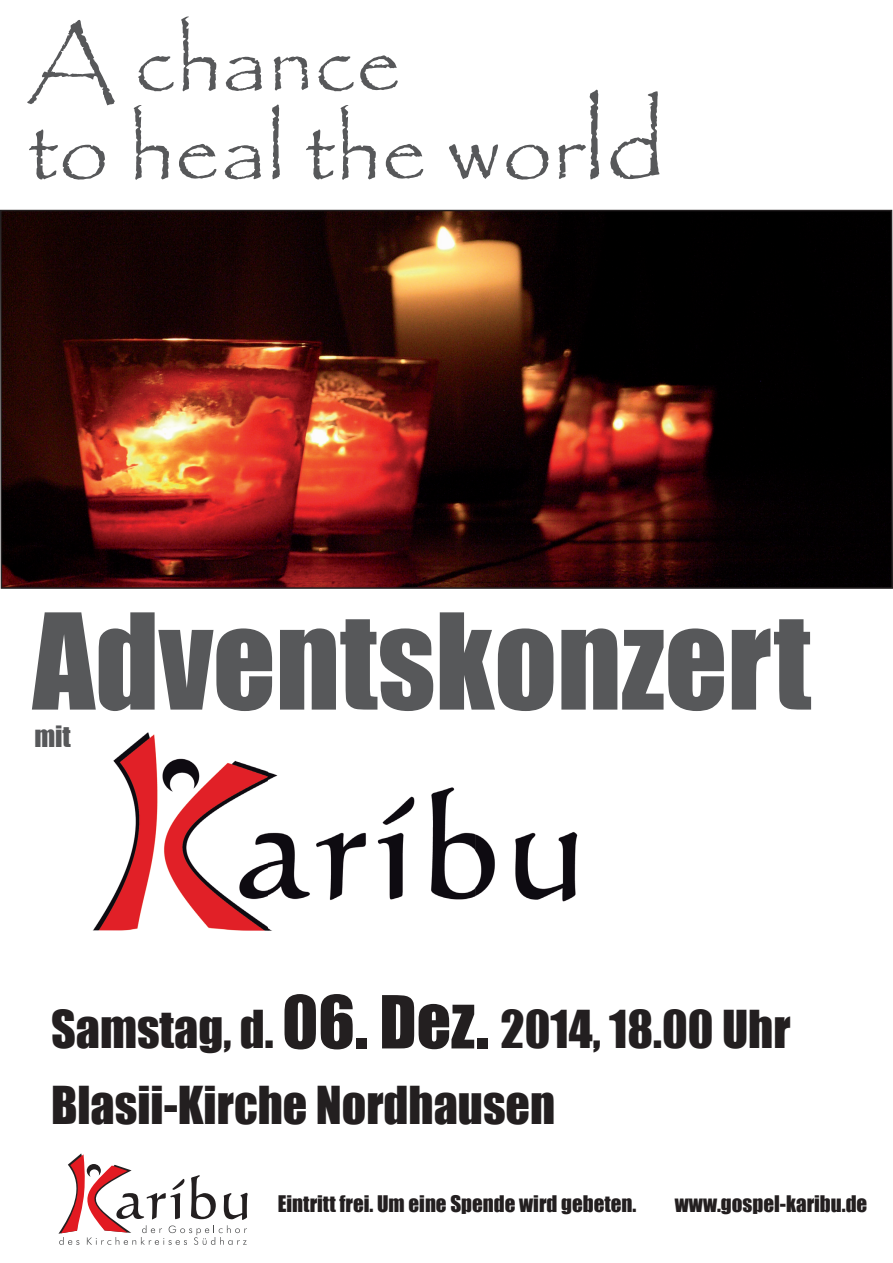
<style>
.page{position:relative;width:893px;height:1263px;background:#fff}
.page>*{position:absolute;margin:0;border:0;box-sizing:border-box;transform-origin:0 0}
.t1{font:123px "Impact";color:#57585a}
.t2{font:90px/88.5px "Papyrus";color:#57585a}
.t3{font:48px/75.6px "Impact";color:#231f20}
.t4{font:27px "Impact";color:#57585a}
.t5{font:21px "Impact";color:#231f20}
.s1{font-size:108px}
.s2{font-size:67.5px}
</style>
<div class="page">
<svg style="left:58px;top:1153px;width:190px;height:92px"></svg>
<img style="left:92px;top:732px;width:486px;height:199px">
<svg style="left:0;top:209px;width:893px;height:380px;background:#41160f"></svg>
<h2 class="t2" style="left:27px;top:15px;width:640px">A chance<br>to heal the wor<span class="s1">ld</span></h2>
<h1 class="t1" style="left:33px;top:566px;width:780px">Adventskonzert</h1>
<p class="t4" style="left:34px;top:715px;width:38px">mit</p>
<h3 class="t3" style="left:51px;top:990px;width:741px">Samstag, d. <span class="s2">06. Dez.</span> 2014, 18.00 Uhr<br>Blasii-Kirche Nordhausen</h3>
<p class="t5" style="left:278px;top:1187px;width:360px">Eintritt frei. Um eine Spende wird gebeten.</p>
<p class="t5" style="left:675px;top:1188px;width:194px">www.gospel-karibu.de</p>
</div>
